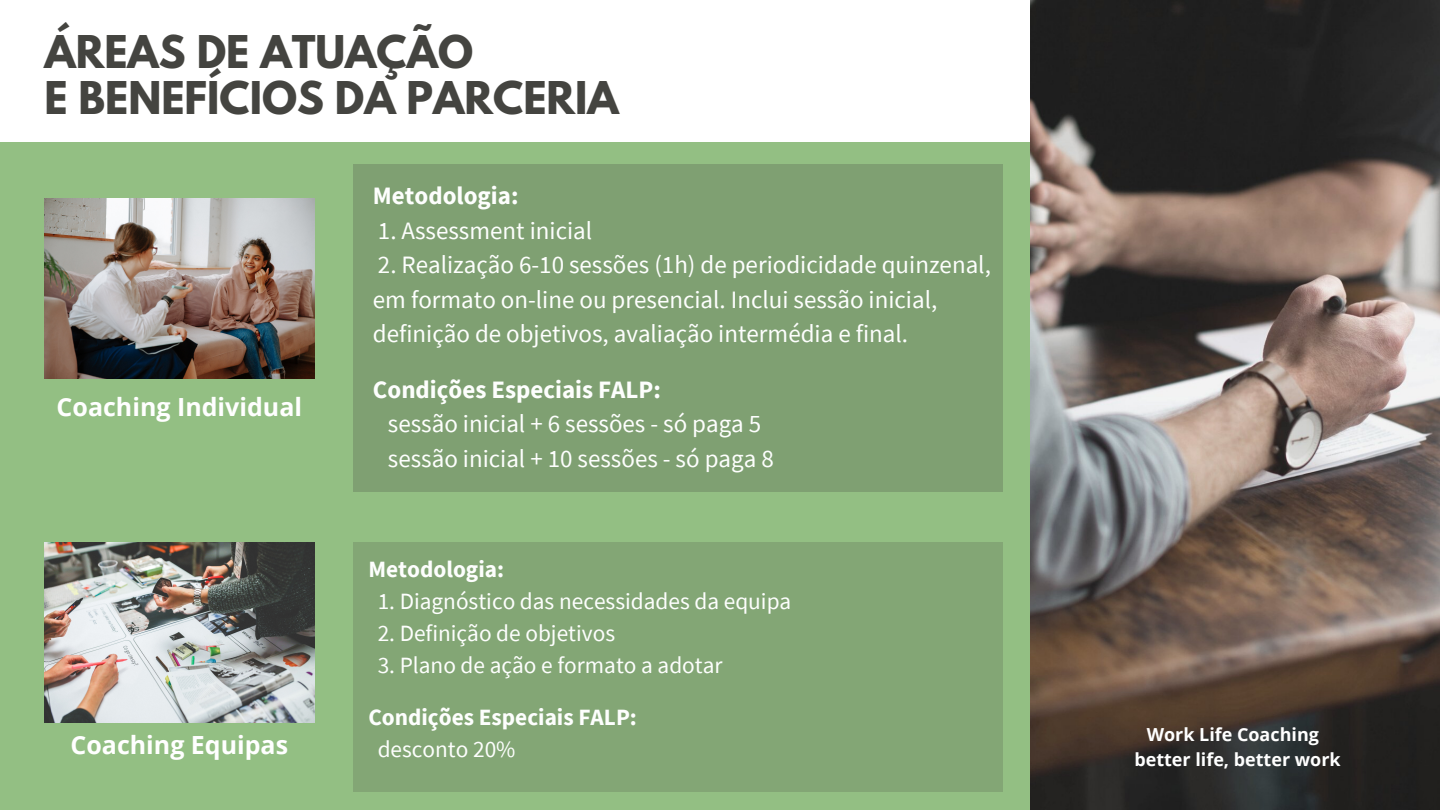
<style>
.page{position:relative;width:1440px;height:810px;background:#fff}
.page>*{position:absolute;margin:0;border:0;box-sizing:border-box;transform-origin:0 0}
.t1{font:700 40px "League Spartan";color:#444440}
.t2{font:25px/34.5px "Source Sans Pro";color:#fdfefd}
.t3{font:700 25px "Source Sans Pro";color:#fdfefd}
.t4{font:700 25px "Open Sans";color:#fff}
.t5{font:23.3px "Source Sans Pro";color:#fdfefd}
.t6{font:700 23.3px "Source Sans Pro";color:#fdfefd}
.t7{font:700 18px "Open Sans";color:#fff}
</style>
<div class="page">
<div style="left:0;top:143px;width:1048px;height:667px;background:#93bf83"></div>
<img style="left:1030px;top:0;width:410px;height:810px">
<img style="left:44px;top:199px;width:270px;height:180px">
<img style="left:44px;top:542px;width:270px;height:180px">
<div style="left:353px;top:165px;width:650px;height:327px;background:#7fa072"></div>
<div style="left:353px;top:542px;width:650px;height:250px;background:#83a675"></div>
<p class="t1" style="left:44px;top:32px;width:430px">ÁREAS DE ATUAÇÃO</p>
<p class="t1" style="left:44px;top:78px;width:576px">E BENEFÍCIOS DA PARCERIA</p>
<p class="t4" style="left:57px;top:389px;width:247px">Coaching Individual</p>
<p class="t3" style="left:373px;top:179px;width:147px">Metodologia:</p>
<p class="t2" style="left:378px;top:212px;width:216px">1. Assessment inicial</p>
<p class="t2" style="left:373px;top:247px;width:619px">2. Realização 6-10 sessões (1h) de periodicidade quinzenal, em formato on-line ou presencial. Inclui sessão inicial, definição de objetivos, avaliação intermédia e final.</p>
<p class="t3" style="left:373px;top:373px;width:290px">Condições Especiais FALP:</p>
<p class="t2" style="left:388px;top:406px;width:375px">sessão inicial + 6 sessões - só paga 5</p>
<p class="t2" style="left:388px;top:440px;width:387px">sessão inicial + 10 sessões - só paga 8</p>
<p class="t6" style="left:368px;top:554px;width:137px">Metodologia:</p>
<p class="t5" style="left:378px;top:586px;width:415px">1. Diagnóstico das necessidades da equipa</p>
<p class="t5" style="left:378px;top:618px;width:239px">2. Definição de objetivos</p>
<p class="t5" style="left:378px;top:651px;width:346px">3. Plano de ação e formato a adotar</p>
<p class="t6" style="left:368px;top:702px;width:270px">Condições Especiais FALP:</p>
<p class="t4" style="left:71px;top:727px;width:219px">Coaching Equipas</p>
<p class="t5" style="left:378px;top:735px;width:139px">desconto 20%</p>
<p class="t7" style="left:1147px;top:722px;width:174px">Work Life Coaching</p>
<p class="t7" style="left:1134px;top:746px;width:208px">better life, better work</p>
</div>
